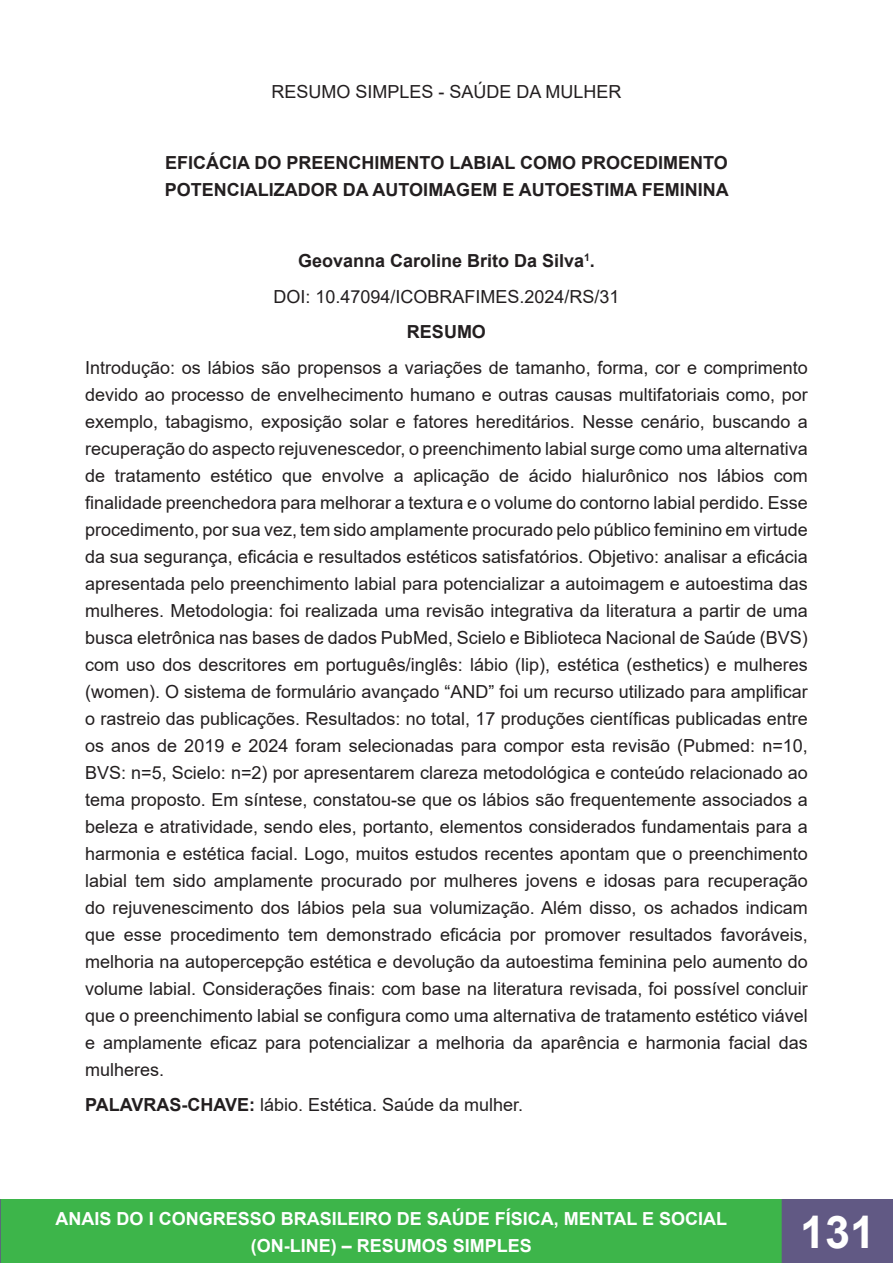
<style>
.page{position:relative;width:893px;height:1263px;background:#fff}
.page>*{position:absolute;margin:0;border:0;box-sizing:border-box;transform-origin:0 0}
.t1{font:700 45px "Arial";color:#fff}
.t2{font:18px/27px "Arial";color:#231f20;text-align:justify}
.t3{font:700 18px/27px "Arial";color:#231f20}
.t4{font:700 18px/27px "Arial";color:#fff;text-align:center}
.s1{font-weight:700}
</style>
<div class="page">
<div style="left:0;top:1200px;width:782px;height:63px;background:#3db54a"></div>
<div style="left:0;top:1199px;width:783px;height:64px;border:2px solid #3db54a"></div>
<svg style="left:0;top:1199px;width:1px;height:64px"></svg>
<div style="left:782px;top:1200px;width:111px;height:63px;background:#615984"></div>
<div style="left:782px;top:1199px;width:111px;height:64px;border:2px solid #615984"></div>
<p class="t2" style="left:271px;top:78px;width:352px">RESUMO SIMPLES - SAÚDE DA MULHER</p>
<p class="t3" style="left:165px;top:150px;width:565px">EFICÁCIA DO PREENCHIMENTO LABIAL COMO PROCEDIMENTO<br>POTENCIALIZADOR DA AUTOIMAGEM E AUTOESTIMA FEMININA</p>
<p class="t3" style="left:298px;top:248px;width:298px">Geovanna Caroline Brito Da Silva<sup>1</sup>.</p>
<p class="t2" style="left:273px;top:283px;width:348px">DOI: 10.47094/ICOBRAFIMES.2024/RS/31</p>
<p class="t3" style="left:407px;top:319px;width:81px">RESUMO</p>
<p class="t2" style="left:85px;top:354px;width:724px">Introdução: os lábios são propensos a variações de tamanho, forma, cor e comprimento devido ao processo de envelhecimento humano e outras causas multifatoriais como, por exemplo, tabagismo, exposição solar e fatores hereditários. Nesse cenário, buscando a recuperação do aspecto rejuvenescedor, o preenchimento labial surge como uma alternativa de tratamento estético que envolve a aplicação de ácido hialurônico nos lábios com finalidade preenchedora para melhorar a textura e o volume do contorno labial perdido. Esse procedimento, por sua vez, tem sido amplamente procurado pelo público feminino em virtude da sua segurança, eficácia e resultados estéticos satisfatórios. Objetivo: analisar a eficácia apresentada pelo preenchimento labial para potencializar a autoimagem e autoestima das mulheres. Metodologia: foi realizada uma revisão integrativa da literatura a partir de uma busca eletrônica nas bases de dados PubMed, Scielo e Biblioteca Nacional de Saúde (BVS) com uso dos descritores em português/inglês: lábio (lip), estética (esthetics) e mulheres (women). O sistema de formulário avançado “AND” foi um recurso utilizado para amplificar o rastreio das publicações. Resultados: no total, 17 produções científicas publicadas entre os anos de 2019 e 2024 foram selecionadas para compor esta revisão (Pubmed: n=10, BVS: n=5, Scielo: n=2) por apresentarem clareza metodológica e conteúdo relacionado ao tema proposto. Em síntese, constatou-se que os lábios são frequentemente associados a beleza e atratividade, sendo eles, portanto, elementos considerados fundamentais para a harmonia e estética facial. Logo, muitos estudos recentes apontam que o preenchimento labial tem sido amplamente procurado por mulheres jovens e idosas para recuperação do rejuvenescimento dos lábios pela sua volumização. Além disso, os achados indicam que esse procedimento tem demonstrado eficácia por promover resultados favoráveis, melhoria na autopercepção estética e devolução da autoestima feminina pelo aumento do volume labial. Considerações finais: com base na literatura revisada, foi possível concluir que o preenchimento labial se configura como uma alternativa de tratamento estético viável e amplamente eficaz para potencializar a melhoria da aparência e harmonia facial das mulheres.</p>
<p class="t2" style="left:85px;top:1091px;width:440px"><span class="s1">PALAVRAS-CHAVE:</span> lábio. Estética. Saúde da mulher.</p>
<p class="t4" style="left:56px;top:1205px;width:673px">ANAIS DO I CONGRESSO BRASILEIRO DE SAÚDE FÍSICA, MENTAL E SOCIAL (ON-LINE) – RESUMOS SIMPLES</p>
<h1 class="t1" style="left:800px;top:1200px;width:77px">131</h1>
</div>
